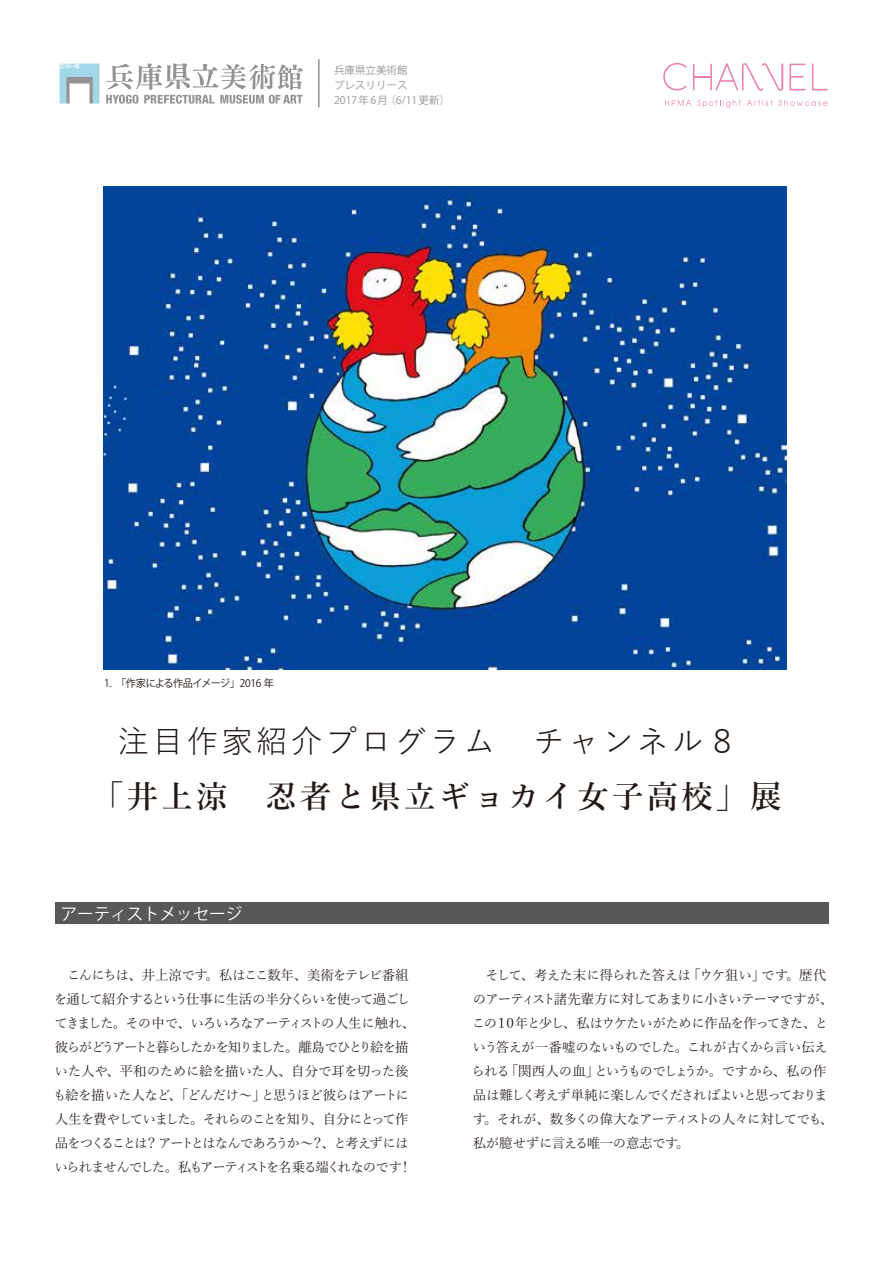
<style>
.page{position:relative;width:893px;height:1263px;background:#fff}
.page>*{position:absolute;margin:0;border:0;box-sizing:border-box;transform-origin:0 0}
.t1{font:600 31.5px "Yu Mincho";letter-spacing:.1em;color:#221815}
.t2{font:31.5px "Yu Gothic";letter-spacing:.1em;color:#221815}
.t3{font:16.5px "Koz Min Pro Bold 90 ms RKSJ H";color:#fff}
.t4{font:13.5px/24px "Yu Mincho";letter-spacing:-.075em;color:#221815}
.t5{font:10.5px/15px "Koz Go Pro Bold 90 ms RKSJ H";color:#949495}
.t6{font:10.5px "Koz Go Pro Light 90 ms RKSJ H";letter-spacing:-.045em;color:#221815;scale:.96 1}
</style>
<div class="page">
<hr style="left:318px;top:59px;width:2px;height:48px;background:#949495">
<svg style="left:106px;top:63px;width:197px;height:41px"></svg>
<svg style="left:60px;top:64px;width:40px;height:39px"></svg>
<div style="left:56px;top:903px;width:773px;height:21px;background:#595757"></div>
<img style="left:104px;top:186px;width:682px;height:483px">
<svg style="left:665px;top:100px;width:26px;height:6px"></svg>
<svg style="left:697px;top:100px;width:44px;height:8px"></svg>
<svg style="left:747px;top:100px;width:26px;height:6px"></svg>
<svg style="left:779px;top:100px;width:48px;height:6px"></svg>
<svg style="left:812px;top:63px;width:16px;height:27px"></svg>
<svg style="left:789px;top:64px;width:16px;height:26px"></svg>
<svg style="left:663px;top:63px;width:24px;height:28px"></svg>
<svg style="left:693px;top:63px;width:90px;height:28px"></svg>
<p class="t5" style="left:334px;top:62px;width:117px">兵庫県立美術館<br>プレスリリース<br>2017年 6月（6/11更新）</p>
<p class="t6" style="left:104px;top:677px;width:178px">1.　「作家による作品イメージ」2016 年</p>
<h1 class="t2" style="left:117px;top:712px;width:622px">注目作家紹介プログラム　チャンネル８</h1>
<h1 class="t1" style="left:92px;top:779px;width:691px">「井上涼　忍者と県立ギョカイ女子高校」展</h1>
<p class="t3" style="left:61px;top:905px;width:183px">アーティストメッセージ</p>
<p class="t4" style="left:53px;top:961px;width:363px">　こんにちは、井上涼です。私はここ数年、美術をテレビ番組を通して紹介するという仕事に生活の半分くらいを使って過ごしてきました。その中で、いろいろなアーティストの人生に触れ、彼らがどうアートと暮らしたかを知りました。離島でひとり絵を描いた人や、平和のために絵を描いた人、自分で耳を切った後も絵を描いた人など、「どんだけ～」と思うほど彼らはアートに人生を費やしていました。それらのことを知り、自分にとって作品をつくることは？ アートとはなんであろうか～？、と考えずにはいられませんでした。私もアーティストを名乗る端くれなのです！</p>
<p class="t4" style="left:471px;top:961px;width:363px">　そして、考えた末に得られた答えは「ウケ狙い」です。歴代のアーティスト諸先輩方に対してあまりに小さいテーマですが、この１０年と少し、私はウケたいがために作品を作ってきた、という答えが一番嘘のないものでした。これが古くから言い伝えられる「関西人の血」というものでしょうか。ですから、私の作品は難しく考えず単純に楽しんでくださればよいと思っております。それが、数多くの偉大なアーティストの人々に対してでも、私が臆せずに言える唯一の意志です。</p>
</div>
